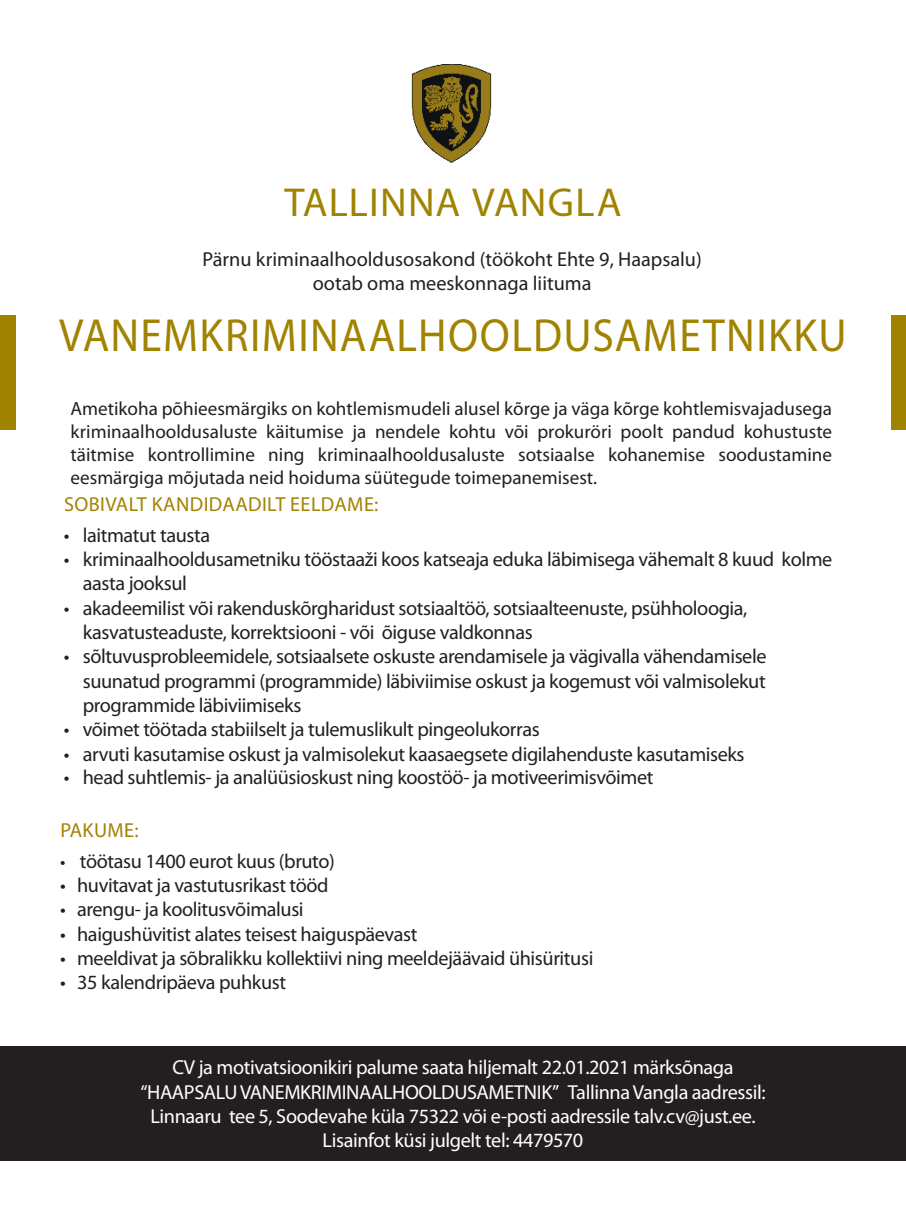
<style>
.page{position:relative;width:906px;height:1219px;background:#fff}
.page>*{position:absolute;margin:0;border:0;box-sizing:border-box;transform-origin:0 0}
.t1{font:46.57px "Myriad Pro";letter-spacing:.03em;color:#a18302;scale:.94 1}
.t2{font:40.5px "Myriad Pro";letter-spacing:.025em;color:#a18302}
.t3{font:20.25px/24.3px "Myriad Pro";letter-spacing:-.02em;color:#231f20}
.t4{font:20.25px "Myriad Pro";letter-spacing:-.02em;color:#fff}
.t5{font:20.25px "Myriad Pro";color:#231f20}
.t6{font:20.25px "Myriad Pro";letter-spacing:.02em;color:#a18302}
.t7{font:19.12px/22.9px "Myriad Pro";color:#231f20;text-align:justify}
.s1{font-size:19.12px}
</style>
<div class="page">
<div style="left:0;top:1046px;width:906px;height:114px;background:#231f20"></div>
<div style="left:0;top:315px;width:16px;height:115px;background:#a18302"></div>
<div style="left:891px;top:315px;width:15px;height:115px;background:#a18302"></div>
<img style="left:411px;top:64px;width:81px;height:99px">
<p class="t2" style="left:284px;top:177px;width:339px">TALLINNA VANGLA</p>
<p class="t5" style="left:202px;top:247px;width:501px">Pärnu kriminaalhooldusosakond (töökoht Ehte 9, Haapsalu)</p>
<p class="t5" style="left:313px;top:271px;width:280px">ootab oma meeskonnaga liituma</p>
<p class="t1" style="left:59px;top:307px;width:839px">VANEMKRIMINAALHOOLDUSAMETNIKKU</p>
<p class="t7" style="left:71px;top:397px;width:763px">Ametikoha põhieesmärgiks on kohtlemismudeli alusel kõrge ja väga kõrge kohtlemisvajadusega kriminaalhooldusaluste käitumise ja nendele kohtu või prokuröri poolt pandud kohustuste täitmise kontrollimine ning kriminaalhooldusaluste sotsiaalse kohanemise soodustamine eesmärgiga mõjutada neid hoiduma süütegude toimepanemisest.</p>
<p class="t6" style="left:64px;top:491px;width:316px">SOBIVALT KANDIDAADILT EELDAME:</p>
<p class="t3" style="left:64px;top:522px;width:148px">• laitmatut tausta</p>
<p class="t3" style="left:83px;top:546px;width:751px;text-indent:-19px">• kriminaalhooldusametniku tööstaaži koos katseaja eduka läbimisega vähemalt 8 kuud kolme aasta jooksul</p>
<p class="t3" style="left:83px;top:595px;width:666px;text-indent:-19px">• akadeemilist või rakenduskõrgharidust sotsiaaltöö, sotsiaalteenuste, psühholoogia, kasvatusteaduste, korrektsiooni - või õiguse valdkonnas</p>
<p class="t3" style="left:83px;top:644px;width:685px;text-align:justify;text-indent:-19px">• sõltuvusprobleemidele, sotsiaalsete oskuste arendamisele ja vägivalla vähendamisele suunatud programmi (programmide) läbiviimise oskust ja kogemust või valmisolekut programmide läbiviimiseks</p>
<p class="t3" style="left:64px;top:717px;width:477px">• võimet töötada stabiilselt ja tulemuslikult pingeolukorras</p>
<p class="t3" style="left:64px;top:741px;width:682px">• arvuti kasutamise oskust ja valmisolekut kaasaegsete digilahenduste kasutamiseks</p>
<p class="t3" style="left:64px;top:764px;width:591px">• head suhtlemis- ja analüüsioskust ning koostöö- ja motiveerimisvõimet</p>
<p class="t6" style="left:60px;top:817px;width:80px">PAKUME:</p>
<p class="t3" style="left:60px;top:848px;width:276px"><span class="s1">•</span> töötasu 1400 eurot kuus (bruto)</p>
<p class="t3" style="left:60px;top:872px;width:270px">• huvitavat ja vastutusrikast tööd</p>
<p class="t3" style="left:60px;top:897px;width:245px">• arengu- ja koolitusvõimalusi</p>
<p class="t3" style="left:60px;top:921px;width:359px">• haigushüvitist alates teisest haiguspäevast</p>
<p class="t3" style="left:60px;top:945px;width:535px">• meeldivat ja sõbralikku kollektiivi ning meeldejäävaid ühisüritusi</p>
<p class="t3" style="left:60px;top:969px;width:227px">• 35 kalendripäeva puhkust</p>
<p class="t4" style="left:172px;top:1054px;width:563px">CV ja motivatsioonikiri palume saata hiljemalt 22.01.2021 märksõnaga</p>
<p class="t4" style="left:140px;top:1079px;width:626px">“HAAPSALU VANEMKRIMINAALHOOLDUSAMETNIK” Tallinna Vangla aadressil:</p>
<p class="t4" style="left:150px;top:1103px;width:606px">Linnaaru tee 5, Soodevahe küla 75322 või e-posti aadressile talv.cv@just.ee.</p>
<p class="t4" style="left:323px;top:1127px;width:262px">Lisainfot küsi julgelt tel: 4479570</p>
</div>
